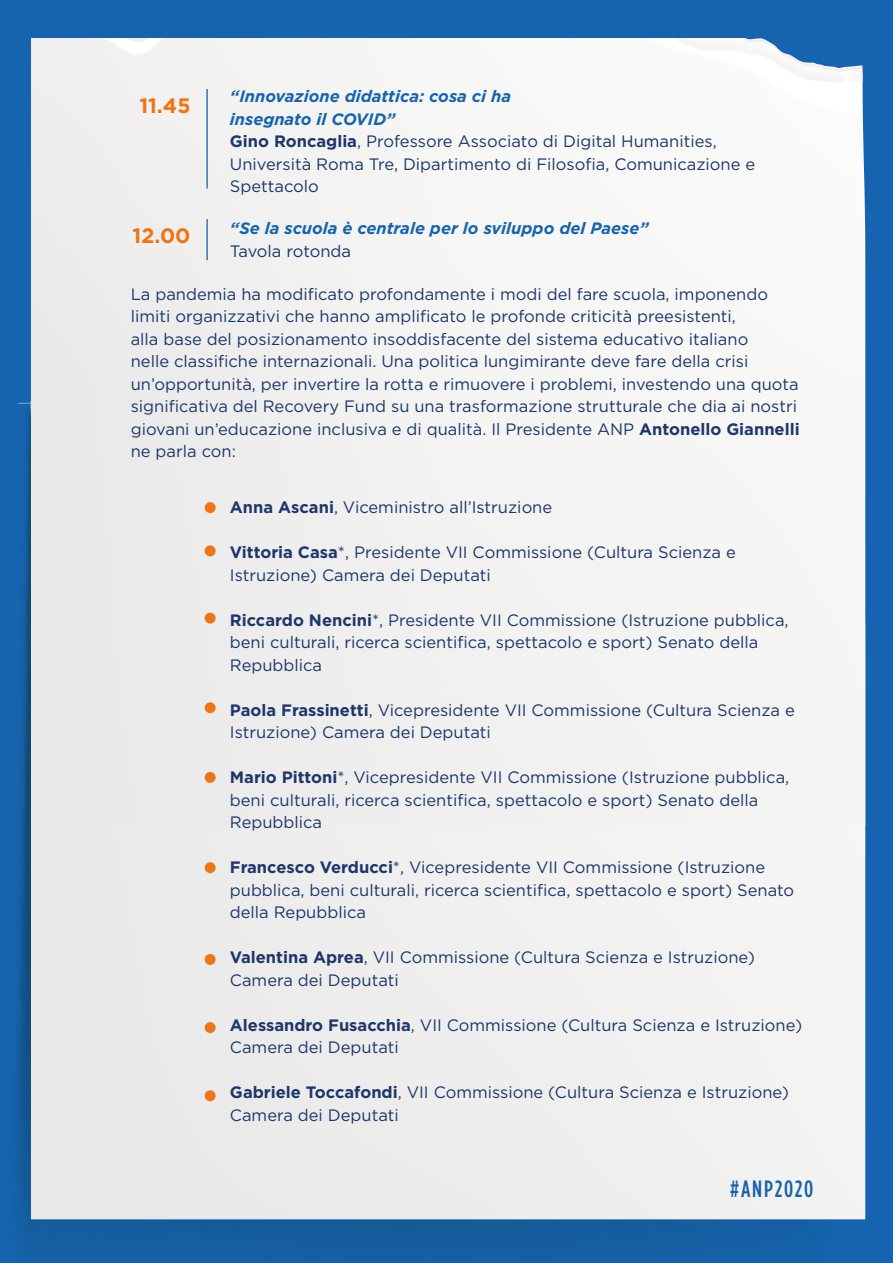
<style>
.page{position:relative;width:893px;height:1263px;background:#fff}
.page>*{position:absolute;margin:0;border:0;box-sizing:border-box;transform-origin:0 0}
.t1{font:500 23.55px "Gotham Condensed";letter-spacing:.075em;color:#1662aa}
.t2{font:700 20.85px "Gotham";color:#ef7416}
.t3{font:16.5px/22.5px "Gotham";color:#1e366a}
.t4{font:italic 700 16.5px "Gotham";color:#1664af}
.s1{font-weight:700;font-style:italic;color:#1664af}
.s2{font-weight:700}
</style>
<div class="page">
<div style="left:0;top:0;width:893px;height:188px;background:#1664af"></div>
<div style="left:0;top:188px;width:893px;height:1075px;background:#1664af"></div>
<img style="left:0;top:403px;width:858px;height:860px">
<div style="left:31px;top:826px;width:834px;height:393px;background:#eee"></div>
<img style="left:31px;top:38px;width:834px;height:788px">
<img style="left:73px;top:38px;width:790px;height:45px">
<hr style="left:206px;top:89px;width:2px;height:99px;background:#1664af">
<hr style="left:206px;top:219px;width:2px;height:41px;background:#1664af">
<div style="left:205px;top:502px;width:11px;height:11px;background:#ef7416;border-radius:50%"></div>
<div style="left:205px;top:545px;width:11px;height:11px;background:#ef7416;border-radius:50%"></div>
<div style="left:205px;top:613px;width:11px;height:11px;background:#ef7416;border-radius:50%"></div>
<div style="left:205px;top:702px;width:11px;height:11px;background:#ef7416;border-radius:50%"></div>
<div style="left:205px;top:772px;width:11px;height:11px;background:#ef7416;border-radius:50%"></div>
<div style="left:205px;top:862px;width:11px;height:11px;background:#ef7416;border-radius:50%"></div>
<div style="left:205px;top:954px;width:11px;height:11px;background:#ef7416;border-radius:50%"></div>
<div style="left:205px;top:1022px;width:11px;height:11px;background:#ef7416;border-radius:50%"></div>
<div style="left:205px;top:1090px;width:11px;height:11px;background:#ef7416;border-radius:50%"></div>
<p class="t3" style="left:230px;top:85px;width:527px"><span class="s1">“Innovazione didattica: cosa ci ha<br>insegnato il COVID”<br></span><span class="s2">Gino Roncaglia</span>, Professore Associato di Digital Humanities, Università Roma Tre, Dipartimento di Filosofia, Comunicazione e Spettacolo</p>
<p class="t4" style="left:230px;top:218px;width:421px">“Se la scuola è centrale per lo sviluppo del Paese”</p>
<p class="t3" style="left:230px;top:239px;width:123px">Tavola rotonda</p>
<p class="t3" style="left:131px;top:282px;width:670px">La pandemia ha modificato profondamente i modi del fare scuola, imponendo limiti organizzativi che hanno amplificato le profonde criticità preesistenti,<br>alla base del posizionamento insoddisfacente del sistema educativo italiano<br>nelle classifiche internazionali. Una politica lungimirante deve fare della crisi un’opportunità, per invertire la rotta e rimuovere i problemi, investendo una quota significativa del Recovery Fund su una trasformazione strutturale che dia ai nostri giovani un’educazione inclusiva e di qualità. Il Presidente ANP <span class="s2">Antonello Giannelli </span>ne parla con:</p>
<p class="t2" style="left:139px;top:92px;width:53px">11.45</p>
<p class="t2" style="left:133px;top:222px;width:59px">12.00</p>
<p class="t3" style="left:230px;top:496px;width:324px"><span class="s2">Anna Ascani</span>, Viceministro all’Istruzione</p>
<p class="t3" style="left:230px;top:541px;width:507px"><span class="s2">Vittoria Casa</span>*, Presidente VII Commissione (Cultura Scienza e<br>Istruzione) Camera dei Deputati</p>
<p class="t3" style="left:230px;top:608px;width:560px"><span class="s2">Riccardo Nencini</span>*, Presidente VII Commissione (Istruzione pubblica, beni culturali, ricerca scientifica, spettacolo e sport) Senato della<br>Repubblica</p>
<p class="t3" style="left:230px;top:698px;width:566px"><span class="s2">Paola Frassinetti</span>, Vicepresidente VII Commissione (Cultura Scienza e<br>Istruzione) Camera dei Deputati</p>
<p class="t3" style="left:230px;top:766px;width:561px"><span class="s2">Mario Pittoni</span>*, Vicepresidente VII Commissione (Istruzione pubblica, beni culturali, ricerca scientifica, spettacolo e sport) Senato della<br>Repubblica</p>
<p class="t3" style="left:230px;top:856px;width:566px"><span class="s2">Francesco Verducci</span>*, Vicepresidente VII Commissione (Istruzione pubblica, beni culturali, ricerca scientifica, spettacolo e sport) Senato della Repubblica</p>
<p class="t3" style="left:230px;top:946px;width:527px"><span class="s2">Valentina Aprea</span>, VII Commissione (Cultura Scienza e Istruzione)<br>Camera dei Deputati</p>
<p class="t3" style="left:230px;top:1013px;width:574px"><span class="s2">Alessandro Fusacchia</span>, VII Commissione (Cultura Scienza e Istruzione)<br>Camera dei Deputati</p>
<p class="t3" style="left:230px;top:1081px;width:561px"><span class="s2">Gabriele Toccafondi</span>, VII Commissione (Cultura Scienza e Istruzione)<br>Camera dei Deputati</p>
<h1 class="t1" style="left:730px;top:1176px;width:84px">#ANP2020</h1>
</div>
